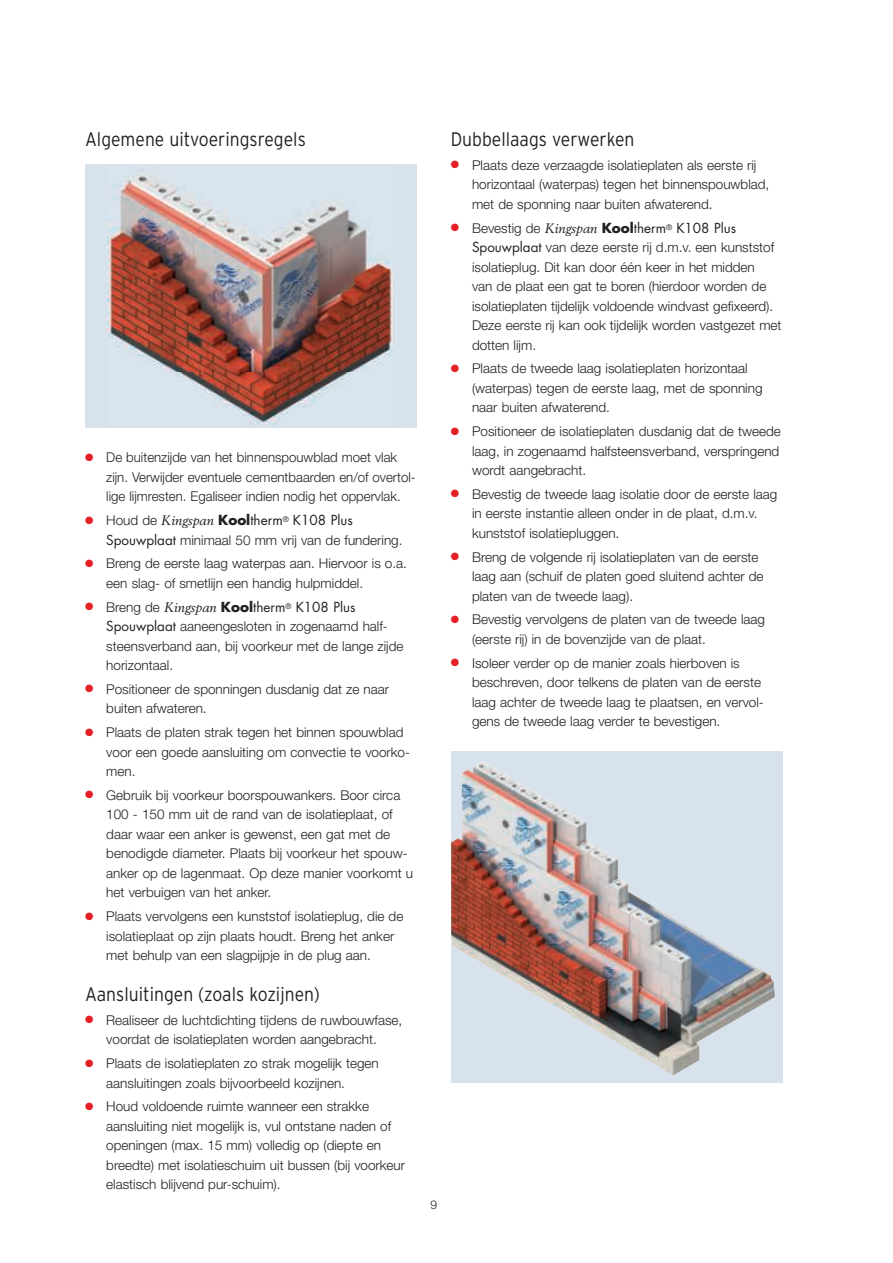
<style>
.page{position:relative;width:893px;height:1263px;background:#fff}
.page>*{position:absolute;margin:0;border:0;box-sizing:border-box;transform-origin:0 0}
.t1{font:300 19.5px "Interstate";color:#231f20;scale:.9 1}
.t2{font:300 13.5px/19.5px "Helvetica Neue LT Std";color:#231f20}
.t3{font:13.5px "Futura Std";color:#231f20}
.t4{font:300 12px "Helvetica Neue LT Std";color:#231f20}
.s1{color:#e41f25}
.s2{font-family:"Helvetica Neue LT Std";font-weight:300}
.s3{font-family:"Berling LT Std";font-style:italic}
.s4{font-weight:700}
.s5{font-family:"Futura Std";font-weight:400}
</style>
<div class="page">
<div style="left:85px;top:164px;width:332px;height:263px;background:#d7e2ed"></div>
<img style="left:108px;top:171px;width:286px;height:253px">
<img style="left:451px;top:751px;width:331px;height:331px">
<img style="left:451px;top:761px;width:31px;height:128px">
<h1 class="t1" style="left:85px;top:128px;width:247px">Algemene uitvoeringsregels</h1>
<p class="t2" style="left:106px;top:447px;width:311px;text-indent:-21px"><span class="s1">●</span> De buitenzijde van het binnenspouwblad moet vlak zijn. Verwijder eventuele cementbaarden en/of overtol&shy;lige lijmresten. Egaliseer indien nodig het oppervlak.</p>
<p class="t3" style="left:85px;top:511px;width:269px"><span class="s1">●</span> <span class="s2">Houd de</span> <span class="s3">Kingspan</span> <span class="s4">Kool</span>therm<sup>®</sup> K108 Plus</p>
<p class="t2" style="left:106px;top:530px;width:298px"><span class="s5">Spouwplaat</span> minimaal 50 mm vrij van de fundering.</p>
<p class="t2" style="left:106px;top:553px;width:302px;text-indent:-21px"><span class="s1">●</span> Breng de eerste laag waterpas aan. Hiervoor is o.a. een slag- of smetlijn een handig hulpmiddel.</p>
<p class="t3" style="left:85px;top:598px;width:272px"><span class="s1">●</span> <span class="s2">Breng de</span> <span class="s3">Kingspan</span> <span class="s4">Kool</span>therm<sup>®</sup> K108 Plus</p>
<p class="t2" style="left:106px;top:616px;width:299px"><span class="s5">Spouwplaat</span> aaneengesloten in zogenaamd half&shy;steensverband aan, bij voorkeur met de lange zijde horizontaal.</p>
<p class="t2" style="left:106px;top:679px;width:284px;text-indent:-21px"><span class="s1">●</span> Positioneer de sponningen dusdanig dat ze naar buiten afwateren.</p>
<p class="t2" style="left:106px;top:722px;width:305px;text-indent:-21px"><span class="s1">●</span> Plaats de platen strak tegen het binnen spouwblad voor een goede aansluiting om convectie te voorko&shy;men.</p>
<p class="t2" style="left:106px;top:785px;width:308px;text-indent:-21px"><span class="s1">●</span> Gebruik bij voorkeur boorspouwankers. Boor circa 100 - 150 mm uit de rand van de isolatieplaat, of daar waar een anker is gewenst, een gat met de benodigde diameter. Plaats bij voorkeur het spouw&shy;anker op de lagenmaat. Op deze manier voorkomt u het verbuigen van het anker.</p>
<p class="t2" style="left:106px;top:906px;width:299px;text-indent:-21px"><span class="s1">●</span> Plaats vervolgens een kunststof isolatieplug, die de isolatieplaat op zijn plaats houdt. Breng het anker met behulp van een slagpijpje in de plug aan.</p>
<h1 class="t1" style="left:85px;top:983px;width:262px">Aansluitingen (zoals kozijnen)</h1>
<p class="t2" style="left:85px;top:1010px;width:319px;text-align:center"><span class="s1">●</span> Realiseer de luchtdichting tijdens de ruwbouwfase, voordat de isolatieplaten worden aangebracht.</p>
<p class="t2" style="left:106px;top:1053px;width:274px;text-indent:-21px"><span class="s1">●</span> Plaats de isolatieplaten zo strak mogelijk tegen aansluitingen zoals bijvoorbeeld kozijnen.</p>
<p class="t2" style="left:106px;top:1096px;width:300px;text-indent:-21px"><span class="s1">●</span> Houd voldoende ruimte wanneer een strakke aansluiting niet mogelijk is, vul ontstane naden of openingen (max. 15 mm) volledig op (diepte en breedte) met isolatieschuim uit bussen (bij voorkeur elastisch blijvend pur-schuim).</p>
<h1 class="t1" style="left:451px;top:128px;width:206px">Dubbellaags verwerken</h1>
<p class="t2" style="left:472px;top:155px;width:299px;text-indent:-21px"><span class="s1">●</span> Plaats deze verzaagde isolatieplaten als eerste rij horizontaal (waterpas) tegen het binnenspouwblad, met de sponning naar buiten afwaterend.</p>
<p class="t3" style="left:451px;top:219px;width:287px"><span class="s1">●</span> <span class="s2">Bevestig de</span> <span class="s3">Kingspan</span> <span class="s4">Kool</span>therm<sup>®</sup> K108 Plus</p>
<p class="t2" style="left:472px;top:237px;width:311px"><span class="s5">Spouwplaat</span> van deze eerste rij d.m.v. een kunststof isolatieplug. Dit kan door één keer in het midden<br>van de plaat een gat te boren (hierdoor worden de isolatieplaten tijdelijk voldoende windvast gefixeerd).<br>Deze eerste rij kan ook tijdelijk worden vastgezet met dotten lijm.</p>
<p class="t2" style="left:472px;top:358px;width:292px;text-indent:-21px"><span class="s1">●</span> Plaats de tweede laag isolatieplaten horizontaal (waterpas) tegen de eerste laag, met de sponning naar buiten afwaterend.</p>
<p class="t2" style="left:472px;top:421px;width:310px;text-align:justify;text-indent:-21px"><span class="s1">●</span> Positioneer de isolatieplaten dusdanig dat de tweede laag, in zogenaamd halfsteensverband, verspringend wordt aangebracht.</p>
<p class="t2" style="left:472px;top:484px;width:307px;text-indent:-21px"><span class="s1">●</span> Bevestig de tweede laag isolatie door de eerste laag in eerste instantie alleen onder in de plaat, d.m.v. kunststof isolatiepluggen.</p>
<p class="t2" style="left:472px;top:547px;width:293px;text-indent:-21px"><span class="s1">●</span> Breng de volgende rij isolatieplaten van de eerste laag aan (schuif de platen goed sluitend achter de platen van de tweede laag).</p>
<p class="t2" style="left:472px;top:609px;width:294px;text-indent:-21px"><span class="s1">●</span> Bevestig vervolgens de platen van de tweede laag (eerste rij) in de bovenzijde van de plaat.</p>
<p class="t2" style="left:472px;top:653px;width:293px;text-indent:-21px"><span class="s1">●</span> Isoleer verder op de manier zoals hierboven is beschreven, door telkens de platen van de eerste laag achter de tweede laag te plaatsen, en vervol&shy;gens de tweede laag verder te bevestigen.</p>
<p class="t4" style="left:430px;top:1198px;width:8px">9</p>
</div>
